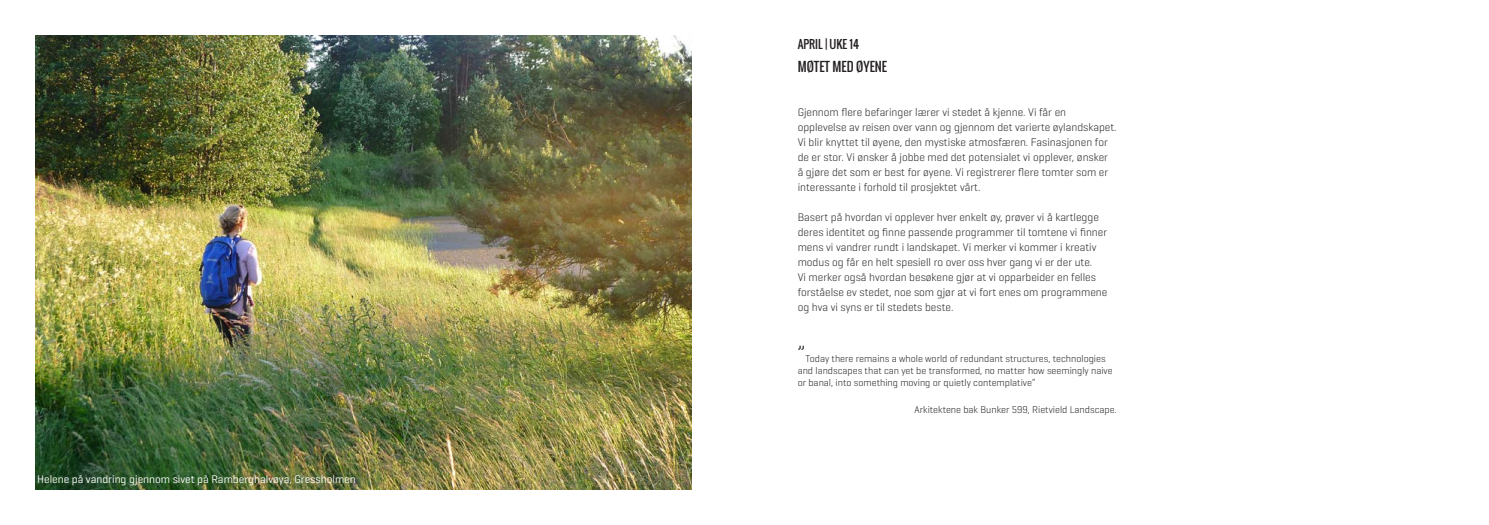
<style>
.page{position:relative;width:1489px;height:525px;background:#fff}
.page>*{position:absolute;margin:0;border:0;box-sizing:border-box;transform-origin:0 0}
.t1{font:300 22.5px "Geogrotesque";color:#231f20}
.t2{font:12.5px "Oswald";color:#231f20}
.t3{font:300 11.25px/15px "Geogrotesque";color:#231f20}
.t4{font:11.25px "Geogrotesque";color:#fff}
.t5{font:11.25px "Oswald";color:#231f20}
.t6{font:300 10px/12px "Geogrotesque";color:#231f20}
</style>
<div class="page">
<img style="left:35px;top:35px;width:656px;height:454px">
<p class="t4" style="left:37px;top:472px;width:320px">Helene på vandring gjennom sivet på Ramberghalvøya, Gressholmen</p>
<p class="t5" style="left:797px;top:36px;width:63px">APRIL | UKE 14</p>
<p class="t2" style="left:797px;top:57px;width:91px">MØTET MED ØYENE</p>
<p class="t3" style="left:797px;top:104px;width:320px">Gjennom flere befaringer lærer vi stedet å kjenne. Vi får en opplevelse av reisen over vann og gjennom det varierte øylandskapet.<br>Vi blir knyttet til øyene, den mystiske atmosfæren. Fasinasjonen for de er stor. Vi ønsker å jobbe med det potensialet vi opplever, ønsker<br>å gjøre det som er best for øyene. Vi registrerer flere tomter som er interessante i forhold til prosjektet vårt.</p>
<p class="t3" style="left:797px;top:209px;width:311px">Basert på hvordan vi opplever hver enkelt øy, prøver vi å kartlegge deres identitet og finne passende programmer til tomtene vi finner mens vi vandrer rundt i landskapet. Vi merker vi kommer i kreativ modus og får en helt spesiell ro over oss hver gang vi er der ute.<br>Vi merker også hvordan besøkene gjør at vi opparbeider en felles forståelse ev stedet, noe som gjør at vi fort enes om programmene og hva vi syns er til stedets beste.</p>
<p class="t1" style="left:797px;top:340px;width:9px">”</p>
<p class="t6" style="left:797px;top:352px;width:316px;text-indent:8px">Today there remains a whole world of redundant structures, technologies and landscapes that can yet be transformed, no matter how seemingly naive or banal, into something moving or quietly contemplative”</p>
<p class="t6" style="left:914px;top:403px;width:204px">Arkitektene bak Bunker 599, Rietvield Landscape.</p>
</div>
